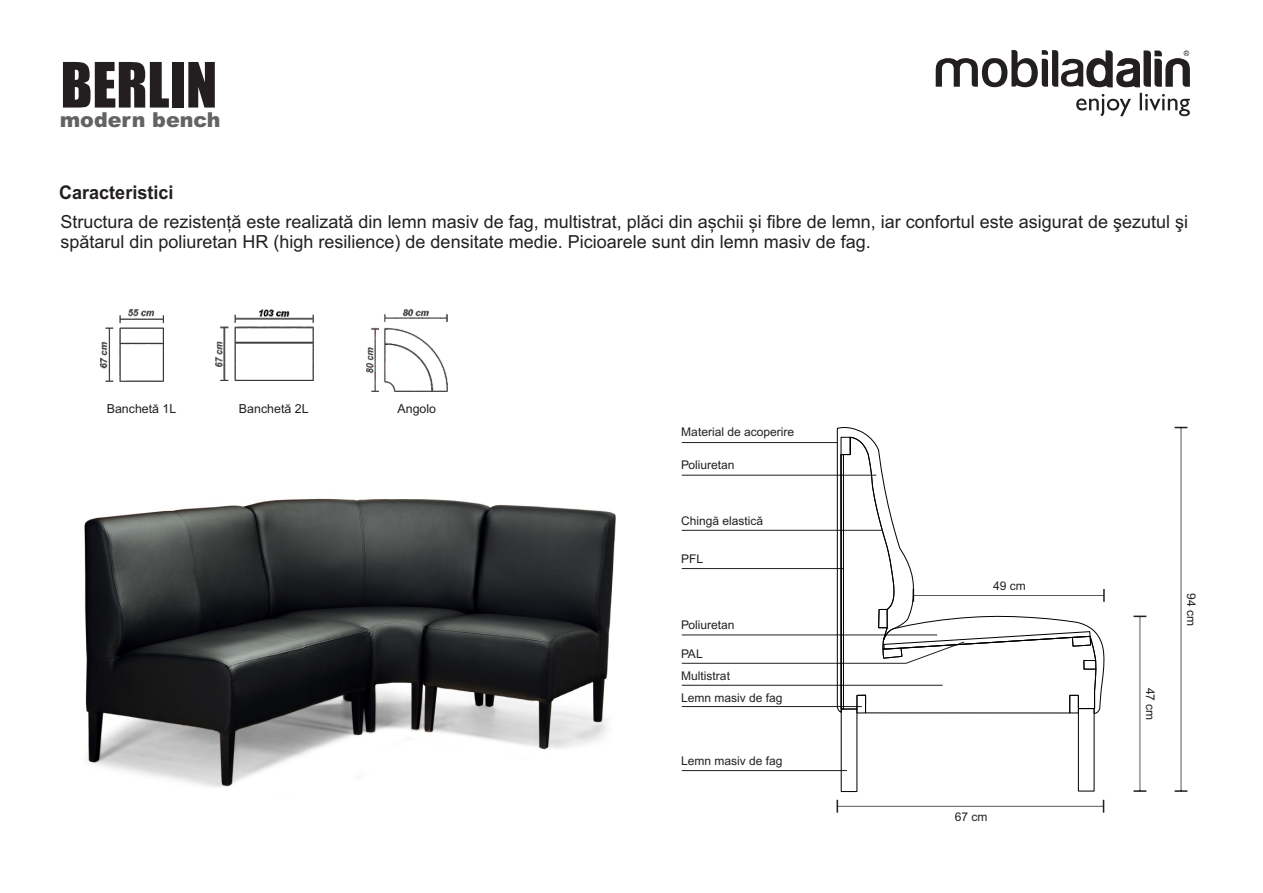
<style>
.page{position:relative;width:1263px;height:893px;background:#fff}
.page>*{position:absolute;margin:0;border:0;box-sizing:border-box;transform-origin:0 0}
.t1{font:57.6px "Impact";color:#231f20}
.t2{font:900 20.55px "Arial";color:#636363}
.t3{font:700 18.9px "Arial";color:#231f20;scale:.95 1}
.t4{font:18px/20.1px "Arial";color:#231f20}
.t5{font:12.45px "Arial";color:#231f20}
.t6{font:12px "Arial";color:#231f20}
</style>
<div class="page">
<svg style="left:1076px;top:93px;width:114px;height:23px"></svg>
<svg style="left:936px;top:50px;width:254px;height:37px"></svg>
<svg style="left:1174px;top:427px;width:13px;height:365px"></svg>
<svg style="left:1133px;top:616px;width:13px;height:176px"></svg>
<svg style="left:836px;top:800px;width:268px;height:13px"></svg>
<hr style="left:682px;top:770px;width:165px;height:1px;background:#231f20">
<div style="left:1078px;top:708px;width:16px;height:83px;border:1px solid #000"></div>
<svg style="left:681px;top:427px;width:424px;height:287px"></svg>
<svg style="left:841px;top:437px;width:255px;height:276px"></svg>
<img style="left:84px;top:498px;width:532px;height:289px">
<img style="left:366px;top:310px;width:82px;height:82px">
<img style="left:101px;top:310px;width:62px;height:72px">
<img style="left:215px;top:310px;width:98px;height:71px">
<h1 class="t1" style="left:61px;top:62px;width:158px">BERLIN</h1>
<p class="t2" style="left:60px;top:112px;width:162px">modern bench</p>
<p class="t3" style="left:59px;top:185px;width:122px">Caracteristici</p>
<p class="t4" style="left:60px;top:213px;width:1129px">Structura de rezistență este realizată din lemn masiv de fag, multistrat, plăci din așchii și fibre de lemn, iar confortul este asigurat de şezutul şi spătarul din poliuretan HR (high resilience) de densitate medie. Picioarele sunt din lemn masiv de fag.</p>
<p class="t5" style="left:107px;top:404px;width:71px">Banchetă 1L</p>
<p class="t5" style="left:239px;top:404px;width:71px">Banchetă 2L</p>
<p class="t5" style="left:398px;top:404px;width:40px">Angolo</p>
<p class="t6" style="left:681px;top:428px;width:114px">Material de acoperire</p>
<p class="t6" style="left:681px;top:460px;width:55px">Poliuretan</p>
<p class="t6" style="left:681px;top:516px;width:84px">Chingă elastică</p>
<p class="t6" style="left:681px;top:554px;width:24px">PFL</p>
<p class="t6" style="left:681px;top:620px;width:55px">Poliuretan</p>
<p class="t6" style="left:681px;top:649px;width:23px">PAL</p>
<p class="t6" style="left:681px;top:671px;width:50px">Multistrat</p>
<p class="t6" style="left:681px;top:693px;width:103px">Lemn masiv de fag</p>
<p class="t6" style="left:681px;top:756px;width:103px">Lemn masiv de fag</p>
<p class="t6" style="left:993px;top:581px;width:34px">49 cm</p>
<p class="t6" style="left:955px;top:812px;width:34px">67 cm</p>
<p class="t6" style="left:1155px;top:688px;width:34px;rotate:90deg">47 cm</p>
<p class="t6" style="left:1196px;top:593px;width:34px;rotate:90deg">94 cm</p>
</div>
